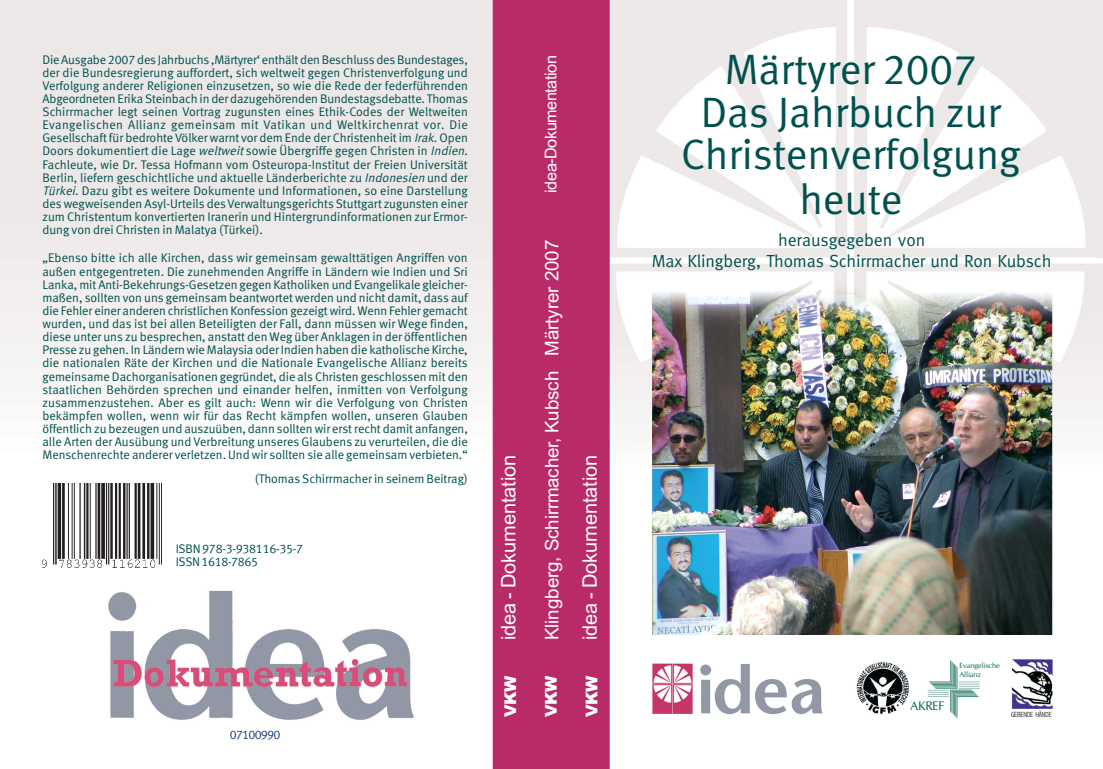
<style>
.page{position:relative;width:1103px;height:769px;background:#fff}
.page>*{position:absolute;margin:0;border:0;box-sizing:border-box;transform-origin:0 0}
.t1{font:42.5px/43.8px "Meta Normal";color:#00514e;text-align:center}
.t2{font:42.5px "Meta Normal LF";color:#00514e}
.t3{font:900 26.25px "Arial";letter-spacing:.05em;color:#fff}
.t4{font:23.75px "Courier";letter-spacing:-.025em;color:#fff}
.t5{font:20px "Arial";letter-spacing:-.005em;color:#fff}
.t6{font:18.75px "Arial";letter-spacing:-.005em;color:#fff}
.t7{font:700 18.75px "Arial";letter-spacing:.065em;color:#fff}
.t8{font:17.5px/21px "Meta Normal";letter-spacing:-.01em;color:#00514e;text-align:center}
.t9{font:16.25px "Arial";letter-spacing:-.03em;color:#fff}
.t10{font:900 16.25px "Arial";letter-spacing:-.035em;color:#fff}
.t11{font:12.5px/13.1px "Meta Normal LF";letter-spacing:-.005em;color:#00514e;text-align:justify}
.t12{font:12.5px/13px "Meta Normal LF";letter-spacing:-.025em;color:#00514e}
.t13{font:12.5px "Meta Normal LF";letter-spacing:-.06em;color:#223f7e}
.t14{font:12.5px "CG Omega";letter-spacing:-.025em;color:#00644c}
.t15{font:7.5px/9px "CG Omega";letter-spacing:-.01em;color:#00644c}
.t16{font:300 7.5px "Abadi MT Condensed";letter-spacing:-.045em;color:#231f20}
.s1{font-style:italic}
</style>
<div class="page">
<img style="left:0;top:0;width:492px;height:720px">
<img style="left:609px;top:0;width:493px;height:769px">
<div style="left:492px;top:0;width:117px;height:769px;background:#b82a68;border:1px solid #b82a68"></div>
<div style="left:42px;top:483px;width:122px;height:86px;background:#282425;border:1px solid #fff"></div>
<img style="left:42px;top:484px;width:119px;height:83px">
<div style="left:647px;top:635px;width:421px;height:12px;background:#fff"></div>
<p class="t11" style="left:42px;top:53px;width:427px">Die Ausgabe 2007 des Jahrbuchs ‚Märtyrer‘ enthält den Beschluss des Bundestages, der die Bundesregierung auffordert, sich weltweit gegen Christenverfolgung und Verfolgung anderer Religionen einzusetzen, so wie die Rede der federführenden Abgeordneten Erika Steinbach in der dazugehörenden Bundestagsdebatte. Thomas Schirrmacher legt seinen Vortrag zugunsten eines Ethik-Codes der Weltweiten Evangelischen Allianz gemeinsam mit Vatikan und Weltkirchenrat vor. Die Gesellschaft für bedrohte Völker warnt vor dem Ende der Christenheit im <span class="s1">Irak</span>. Open Doors dokumentiert die Lage <span class="s1">weltweit</span>sowie Übergriffe gegen Christen in <span class="s1">Indien</span>.<br>Fachleute, wie Dr. Tessa Hofmann vom Osteuropa-Institut der Freien Universität Berlin, liefern geschichtliche und aktuelle Länderberichte zu <span class="s1">Indonesien</span> und der <span class="s1">Türkei</span>. Dazu gibt es weitere Dokumente und Informationen, so eine Darstellung des wegweisenden Asyl-Urteils des Verwaltungsgerichts Stuttgart zugunsten einer zum Christentum konvertierten Iranerin und Hintergrundinformationen zur Ermor&shy;dung von drei Christen in Malatya (Türkei).</p>
<p class="t11" style="left:42px;top:251px;width:427px">„Ebenso bitte ich alle Kirchen, dass wir gemeinsam gewalttätigen Angriffen von außen entgegentreten. Die zunehmenden Angriffe in Ländern wie Indien und Sri Lanka, mit Anti-Bekehrungs-Gesetzen gegen Katholiken und Evangelikale gleicher&shy;maßen, sollten von uns gemeinsam beantwortet werden und nicht damit, dass auf die Fehler einer anderen christlichen Konfession gezeigt wird. Wenn Fehler gemacht wurden, und das ist bei allen Beteiligten der Fall, dann müssen wir Wege finden, diese unter uns zu besprechen, anstatt den Weg über Anklagen in der öffentlichen Presse zu gehen. In Ländern wie Malaysia oder Indien haben die katholische Kirche, die nationalen Räte der Kirchen und die Nationale Evangelische Allianz bereits gemeinsame Dachorganisationen gegründet, die als Christen geschlossen mit den staatlichen Behörden sprechen und einander helfen, inmitten von Verfolgung zusammenzustehen. Aber es gilt auch: Wenn wir die Verfolgung von Christen bekämpfen wollen, wenn wir für das Recht kämpfen wollen, unseren Glauben öffentlich zu bezeugen und auszuüben, dann sollten wir erst recht damit anfangen, alle Arten der Ausübung und Verbreitung unseres Glaubens zu verurteilen, die die Menschenrechte anderer verletzen. Und wir sollten sie alle gemeinsam verbieten.“</p>
<p class="t11" style="left:255px;top:472px;width:214px">(Thomas Schirrmacher in seinem Beitrag)</p>
<p class="t12" style="left:176px;top:542px;width:129px">ISBN 978-3-938116-35-7<br>ISSN 1618-7865</p>
<p class="t13" style="left:230px;top:727px;width:52px">07100990</p>
<h3 class="t4" style="left:506px;top:565px;width:182px;rotate:-90deg">Dokumentation</h3>
<h3 class="t5" style="left:497px;top:640px;width:187px;rotate:-90deg">idea - Dokumentation</h3>
<h3 class="t4" style="left:505px;top:510px;width:16px;rotate:-90deg">m</h3>
<h3 class="t4" style="left:505px;top:627px;width:68px;rotate:-90deg">idea -</h3>
<h2 class="t3" style="left:495px;top:734px;width:73px;rotate:-90deg">VKW</h2>
<h3 class="t10" style="left:498px;top:717px;width:43px;rotate:-90deg">VKW</h3>
<h3 class="t9" style="left:542px;top:193px;width:139px;rotate:-90deg">idea-Dokumentation</h3>
<h3 class="t4" style="left:537px;top:388px;width:280px;rotate:-90deg">Dokumentation 8/2004</h3>
<h3 class="t6" style="left:541px;top:640px;width:402px;rotate:-90deg">Klingberg, Schirrmacher, Kubsch Märtyrer 2007</h3>
<h3 class="t4" style="left:536px;top:450px;width:68px;rotate:-90deg">idea -</h3>
<h3 class="t7" style="left:539px;top:627px;width:144px;rotate:-90deg">Märtyrer 2004</h3>
<h3 class="t4" style="left:574px;top:565px;width:182px;rotate:-90deg">Dokumentation</h3>
<h3 class="t5" style="left:579px;top:640px;width:187px;rotate:-90deg">idea - Dokumentation</h3>
<h3 class="t4" style="left:574px;top:510px;width:16px;rotate:-90deg">m</h3>
<h3 class="t4" style="left:573px;top:627px;width:68px;rotate:-90deg">idea -</h3>
<h2 class="t3" style="left:530px;top:733px;width:73px;rotate:-90deg">VKW</h2>
<h2 class="t3" style="left:564px;top:734px;width:73px;rotate:-90deg">VKW</h2>
<h3 class="t10" style="left:539px;top:717px;width:43px;rotate:-90deg">VKW</h3>
<h3 class="t10" style="left:579px;top:717px;width:43px;rotate:-90deg">VKW</h3>
<h1 class="t2" style="left:724px;top:44px;width:254px">Märtyrer 2007</h1>
<h1 class="t1" style="left:681px;top:90px;width:341px">Das Jahrbuch zur<br>Christenverfolgung heute</h1>
<h3 class="t8" style="left:652px;top:229px;width:401px">herausgegeben von<br>Max Klingberg, Thomas Schirrmacher und Ron Kubsch</h3>
<p class="t14" style="left:910px;top:698px;width:36px">AKREF</p>
<p class="t15" style="left:959px;top:661px;width:42px">Evangelische<br>Allianz</p>
<p class="t16" style="left:1011px;top:710px;width:42px">GEBENDE HÄNDE</p>
</div>
